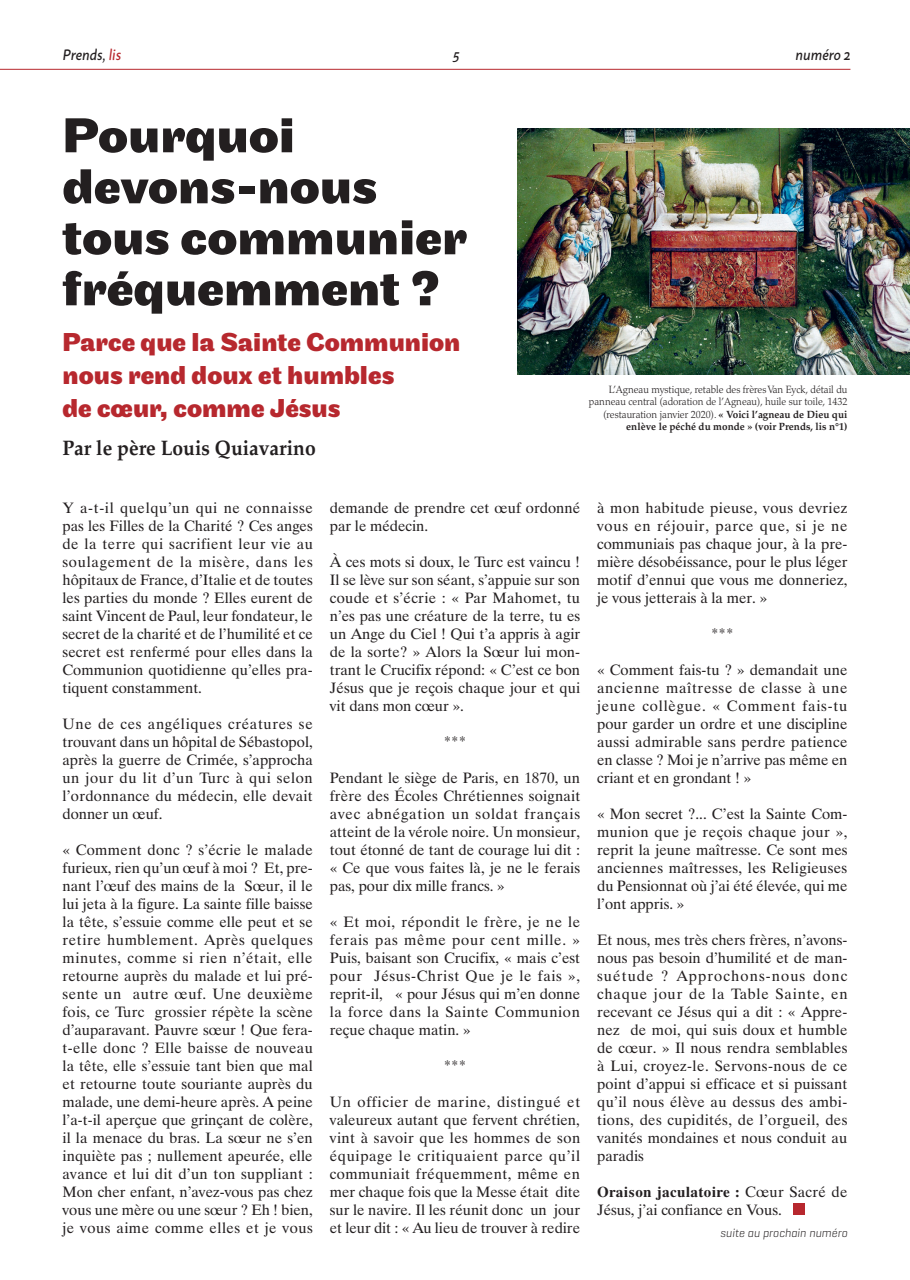
<style>
.page{position:relative;width:910px;height:1280px;background:#fff}
.page>*{position:absolute;margin:0;border:0;box-sizing:border-box;transform-origin:0 0}
.Titres{font:700 51px/51px "Maple";color:#231f20}
.Titres-2{font:700 27px/33px "Maple";color:#b7282e;scale:.95 1}
.Titres-3{font:700 21px "Palatino";color:#231f20;scale:.92 1}
.texte{font:15px/18px "Dutch 801 BT";color:#231f20;text-align:justify}
.t1{font:italic 500 15px "Macho";color:#231f20;scale:.95 1}
.t2{font:italic 300 12px "Geogrotesque";color:#231f20}
.Légendes_photos{font:300 10.5px/12.6px "Palatino";color:#231f20;text-align:right;scale:.95 1}
.s1{color:#b7282e}
.s2{font-weight:700}
</style>
<div class="page">
<hr style="left:0;top:69px;width:850px;height:1px;background:#b7282e">
<div style="left:793px;top:1203px;width:11px;height:12px;background:#b7282e"></div>
<img style="left:517px;top:128px;width:393px;height:246px">
<p class="t1" style="left:63px;top:42px;width:63px">Prends, <span class="s1">lis</span></p>
<p class="t1" style="left:453px;top:42px;width:8px">5</p>
<p class="t1" style="left:795px;top:42px;width:59px">numéro 2</p>
<p class="Titres" style="left:63px;top:111px;width:406px">Pourquoi devons-nous tous communier fréquemment ?</p>
<p class="Titres-2" style="left:63px;top:326px;width:420px">Parce que la Sainte Communion nous rend doux et humbles<br>de cœur, comme Jésus</p>
<p class="Titres-3" style="left:63px;top:436px;width:277px">Par le père Louis Quiavarino</p>
<p class="Légendes_photos" style="left:589px;top:383px;width:274px">L’Agneau mystique, retable des frères Van Eyck, détail du panneau central (adoration de l’Agneau), huile sur toile, 1432 (restauration janvier 2020). <span class="s2">« Voici l’agneau de Dieu qui enlève le péché du monde » (voir Prends, lis n°1)</span></p>
<p class="texte" style="left:63px;top:498px;width:252px">Y a-t-il quelqu’un qui ne connaisse pas les Filles de la Charité ? Ces anges de la terre qui sacrifient leur vie au soulagement de la misère, dans les hôpitaux de France, d’Italie et de toutes les parties du monde ? Elles eurent de saint Vincent de Paul, leur fondateur, le secret de la charité et de l’humilité et ce secret est renfermé pour elles dans la Communion quotidienne qu’elles pra&shy;tiquent constamment.</p>
<p class="texte" style="left:63px;top:714px;width:252px">Une de ces angéliques créatures se trouvant dans un hôpital de Sébastopol, après la guerre de Crimée, s’approcha un jour du lit d’un Turc à qui selon l’ordonnance du médecin, elle devait donner un œuf.</p>
<p class="texte" style="left:63px;top:840px;width:252px">« Comment donc ? s’écrie le malade furieux, rien qu’un œuf à moi ? Et, pre&shy;nant l’œuf des mains de la Sœur, il le lui jeta à la figure. La sainte fille baisse la tête, s’essuie comme elle peut et se retire humblement. Après quelques minutes, comme si rien n’était, elle retourne auprès du malade et lui pré&shy;sente un autre œuf. Une deuxième fois, ce Turc grossier répète la scène d’auparavant. Pauvre sœur ! Que fera&shy;t-elle donc ? Elle baisse de nouveau la tête, elle s’essuie tant bien que mal et retourne toute souriante auprès du malade, une demi-heure après. A peine l’a-t-il aperçue que grinçant de colère, il la menace du bras. La sœur ne s’en inquiète pas ; nullement apeurée, elle avance et lui dit d’un ton suppliant :<br>Mon cher enfant, n’avez-vous pas chez vous une mère ou une sœur ? Eh ! bien, je vous aime comme elles et je vous</p>
<p class="texte" style="left:330px;top:498px;width:252px">demande de prendre cet œuf ordonné par le médecin.</p>
<p class="texte" style="left:330px;top:552px;width:252px">À ces mots si doux, le Turc est vaincu !<br>Il se lève sur son séant, s’appuie sur son coude et s’écrie : « Par Mahomet, tu n’es pas une créature de la terre, tu es un Ange du Ciel ! Qui t’a appris à agir de la sorte? » Alors la Sœur lui mon&shy;trant le Crucifix répond: « C’est ce bon Jésus que je reçois chaque jour et qui vit dans mon cœur ».</p>
<p class="texte" style="left:444px;top:732px;width:24px">***</p>
<p class="texte" style="left:330px;top:768px;width:252px">Pendant le siège de Paris, en 1870, un frère des Écoles Chrétiennes soignait avec abnégation un soldat français atteint de la vérole noire. Un monsieur, tout étonné de tant de courage lui dit : « Ce que vous faites là, je ne le ferais pas, pour dix mille francs. »</p>
<p class="texte" style="left:330px;top:912px;width:252px">« Et moi, répondit le frère, je ne le ferais pas même pour cent mille. » Puis, baisant son Crucifix, « mais c’est pour Jésus-Christ Que je le fais », reprit-il, « pour Jésus qui m’en donne la force dans la Sainte Communion reçue chaque matin. »</p>
<p class="texte" style="left:444px;top:1056px;width:24px">***</p>
<p class="texte" style="left:330px;top:1092px;width:252px">Un officier de marine, distingué et valeureux autant que fervent chrétien, vint à savoir que les hommes de son équipage le critiquaient parce qu’il communiait fréquemment, même en mer chaque fois que la Messe était dite sur le navire. Il les réunit donc un jour et leur dit : « Au lieu de trouver à redire</p>
<p class="texte" style="left:597px;top:498px;width:252px">à mon habitude pieuse, vous devriez vous en réjouir, parce que, si je ne communiais pas chaque jour, à la pre&shy;mière désobéissance, pour le plus léger motif d’ennui que vous me donneriez, je vous jetterais à la mer. »</p>
<p class="texte" style="left:711px;top:624px;width:24px">***</p>
<p class="texte" style="left:597px;top:660px;width:252px">« Comment fais-tu ? » demandait une ancienne maîtresse de classe à une jeune collègue. « Comment fais-tu pour garder un ordre et une discipline aussi admirable sans perdre patience en classe ? Moi je n’arrive pas même en criant et en grondant ! »</p>
<p class="texte" style="left:597px;top:804px;width:252px">« Mon secret ?... C’est la Sainte Com&shy;munion que je reçois chaque jour », reprit la jeune maîtresse. Ce sont mes anciennes maîtresses, les Religieuses du Pensionnat où j’ai été élevée, qui me l’ont appris. »</p>
<p class="texte" style="left:597px;top:930px;width:252px">Et nous, mes très chers frères, n’avons&shy;nous pas besoin d’humilité et de man&shy;suétude ? Approchons-nous donc chaque jour de la Table Sainte, en recevant ce Jésus qui a dit : « Appre&shy;nez de moi, qui suis doux et humble de cœur. » Il nous rendra semblables à Lui, croyez-le. Servons-nous de ce point d’appui si efficace et si puissant qu’il nous élève au dessus des ambi&shy;tions, des cupidités, de l’orgueil, des vanités mondaines et nous conduit au paradis</p>
<p class="texte" style="left:597px;top:1182px;width:252px"><span class="s2">Oraison jaculatoire :</span> Cœur Sacré de<br>Jésus, j’ai confiance en Vous.</p>
<p class="t2" style="left:720px;top:1225px;width:129px">suite au prochain numéro</p>
</div>
